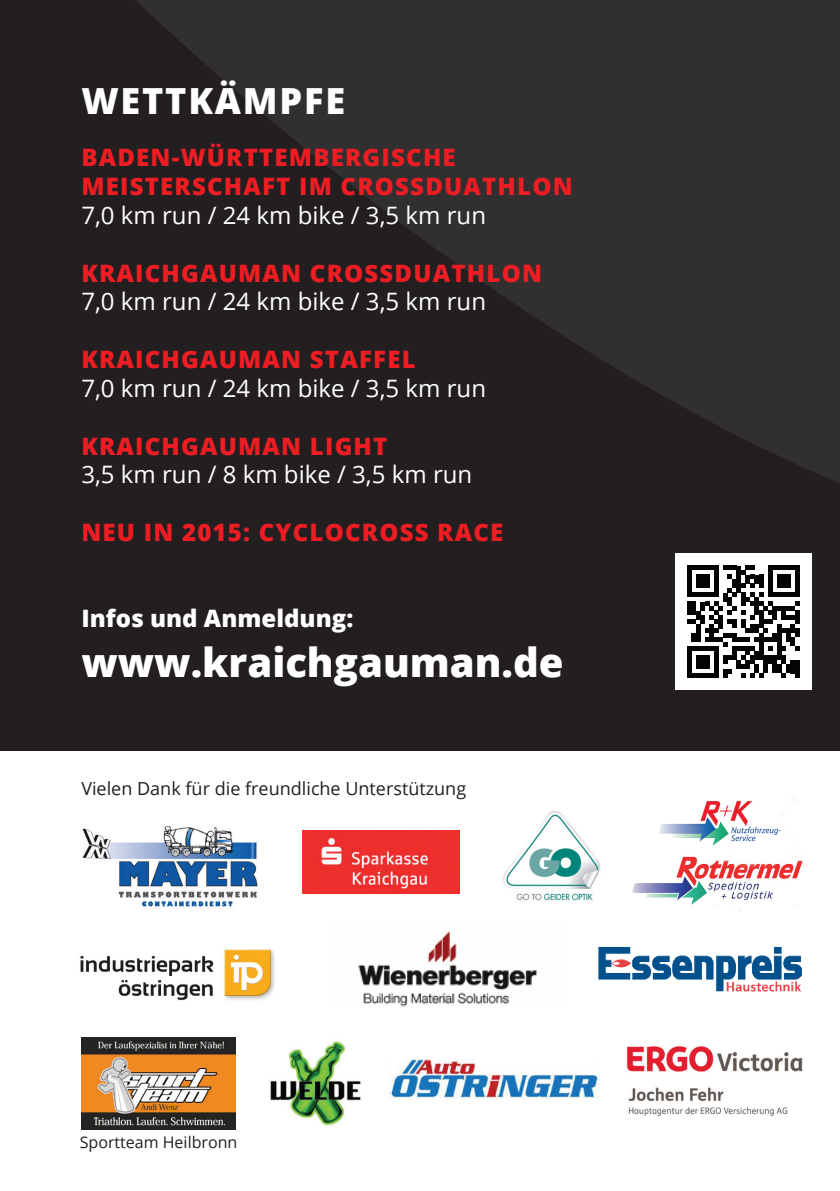
<style>
.page{position:relative;width:840px;height:1191px;background:#fff}
.page>*{position:absolute;margin:0;border:0;box-sizing:border-box;transform-origin:0 0}
.t1{font:800 40px "Open Sans";color:#fff}
.t2{font:800 36px "Open Sans";letter-spacing:.05em;color:#fff}
.t3{font:800 24px "Open Sans";letter-spacing:.05em;color:#ee1d23}
.t4{font:24px "Open Sans";color:#fff}
.t5{font:800 24px "Open Sans";color:#fff}
.t6{font:18px "Open Sans";color:#231f20}
.t7{font:16px "Open Sans";color:#231f20}
</style>
<div class="page">
<div style="left:0;top:0;width:839px;height:1191px;background:#231f20"></div>
<svg style="left:136px;top:0;width:703px;height:482px;fill:#312f30"></svg>
<div style="left:0;top:751px;width:839px;height:440px;background:#fff"></div>
<img style="left:388px;top:1059px;width:211px;height:39px">
<img style="left:503px;top:810px;width:98px;height:91px">
<img style="left:82px;top:826px;width:176px;height:81px">
<img style="left:81px;top:1038px;width:155px;height:91px">
<img style="left:358px;top:931px;width:179px;height:76px">
<img style="left:80px;top:949px;width:195px;height:52px">
<img style="left:598px;top:947px;width:202px;height:44px">
<img style="left:626px;top:1046px;width:177px;height:71px">
<img style="left:632px;top:800px;width:172px;height:105px">
<img style="left:302px;top:831px;width:157px;height:62px">
<div style="left:675px;top:553px;width:136px;height:136px;background:#fff"></div>
<svg style="left:687px;top:566px;width:111px;height:111px"></svg>
<hr style="left:794px;top:660px;width:4px;height:17px;background:#040503">
<img style="left:270px;top:1041px;width:91px;height:85px">
<h2 class="t2" style="left:81px;top:73px;width:265px">Wettkämpfe</h2>
<p class="t3" style="left:81px;top:139px;width:162px">BADEN-WÜRTTEMBERGIS</p>
<p class="t3" style="left:406px;top:139px;width:48px">CHE</p>
<p class="t3" style="left:81px;top:168px;width:17px">MEISTERS</p>
<p class="t3" style="left:207px;top:168px;width:168px">CHAFT IM CROSS</p>
<p class="t3" style="left:425px;top:168px;width:127px">DUATHLON</p>
<p class="t4" style="left:81px;top:199px;width:406px">7,0 km run / 24 km bike / 3,5 km run</p>
<p class="t3" style="left:81px;top:255px;width:263px">KRAICHGAUMAN CROSS</p>
<p class="t3" style="left:394px;top:255px;width:127px">DUATHLON</p>
<p class="t4" style="left:81px;top:285px;width:406px">7,0 km run / 24 km bike / 3,5 km run</p>
<p class="t3" style="left:81px;top:341px;width:335px">KRAICHGAUMAN STAFFE L</p>
<p class="t4" style="left:81px;top:372px;width:406px">7,0 km run / 24 km bike / 3,5 km run</p>
<p class="t3" style="left:81px;top:427px;width:306px">KRAICHGAUMAN LIG HT</p>
<p class="t4" style="left:81px;top:458px;width:392px">3,5 km run / 8 km bike / 3,5 km run</p>
<p class="t3" style="left:81px;top:514px;width:298px">NEU in 2015: CYCLOCROSS</p>
<p class="t3" style="left:437px;top:514px;width:65px">RACE</p>
<p class="t5" style="left:81px;top:600px;width:273px">Infos und Anmeldung:</p>
<h1 class="t1" style="left:81px;top:632px;width:483px">www.kraichgauman.de</h1>
<p class="t6" style="left:81px;top:776px;width:386px">Vielen Dank für die freundliche Unterstützung</p>
<p class="t7" style="left:80px;top:1131px;width:159px">Sportteam Heilbronn</p>
</div>
